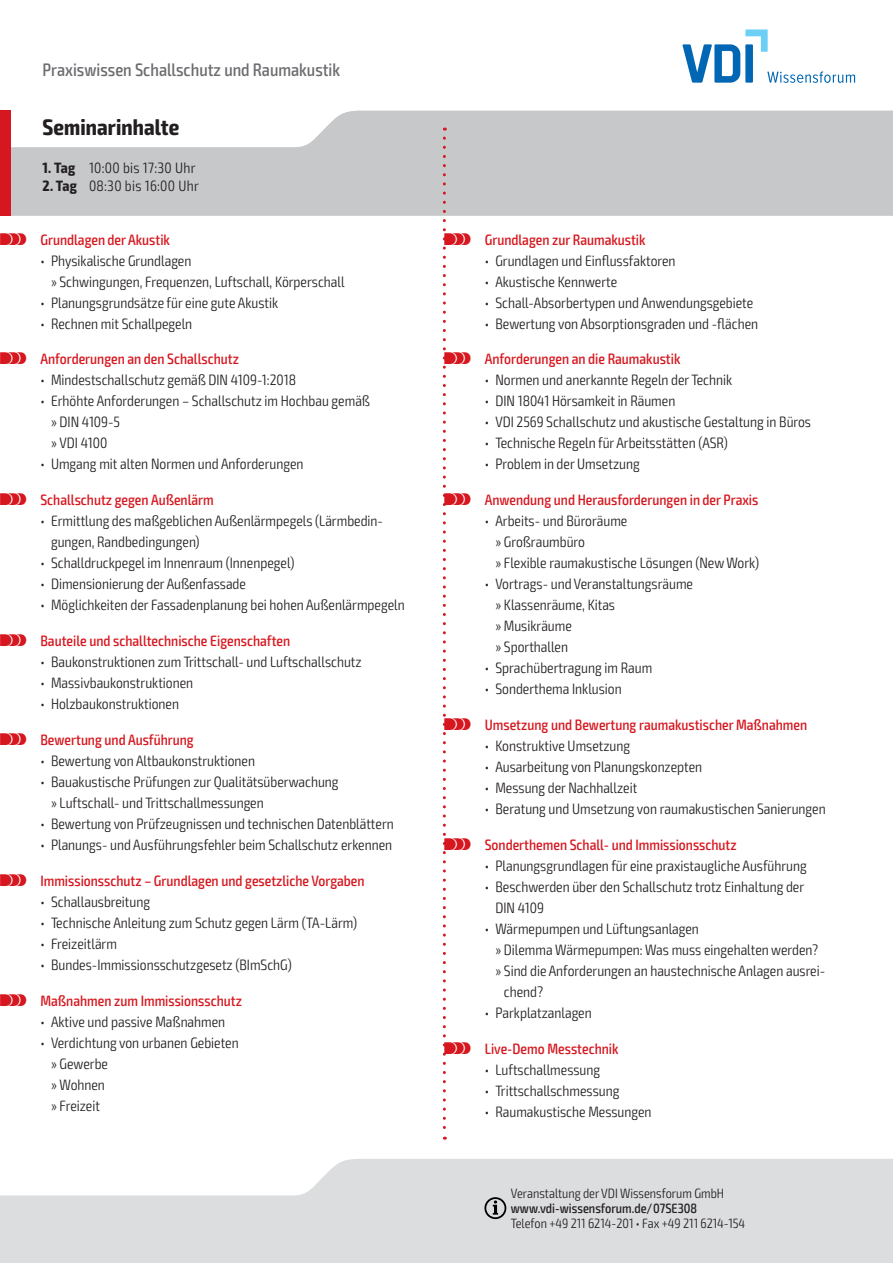
<style>
.page{position:relative;width:893px;height:1263px;background:#fff}
.page>*{position:absolute;margin:0;border:0;box-sizing:border-box;transform-origin:0 0}
.t1{font:700 condensed 22.5px "Exo 2";letter-spacing:.005em;color:#231f20}
.t2{font:500 condensed 18px "Exo 2";color:#6c6d70}
.t3{font:300 condensed 15px/21px "Exo 2";color:#231f20}
.t4{font:500 condensed 15px "Exo 2";color:#d7171f}
.t5{font:300 condensed 15px "Exo 2";letter-spacing:.02em;color:#231f20}
.t6{font:300 condensed 13.5px "Exo 2";color:#231f20}
.t7{font:500 condensed 13.5px "Exo 2";color:#231f20}
.s1{font-weight:700}
.s2{font-family:"VDI Iconset S4 A Regular";font-weight:400;font-stretch:normal}
</style>
<div class="page">
<svg style="left:0;top:1159px;width:893px;height:104px;fill:#dcdddf"></svg>
<svg style="left:11px;top:111px;width:882px;height:105px;fill:#c7c8ca"></svg>
<div style="left:0;top:111px;width:11px;height:105px;background:#d7171f"></div>
<svg style="left:484px;top:1197px;width:22px;height:22px"></svg>
<svg style="left:682px;top:30px;width:173px;height:53px"></svg>
<svg style="left:443px;top:138px;width:3px;height:1002px"></svg>
<p class="t2" style="left:43px;top:59px;width:299px">Praxiswissen Schallschutz und Raumakustik</p>
<h1 class="t1" style="left:43px;top:113px;width:138px">Seminarinhalte</h1>
<p class="t5" style="left:43px;top:159px;width:155px"><span class="s1">1. Tag</span> 10:00 bis 17:30 Uhr</p>
<p class="t5" style="left:43px;top:177px;width:158px"><span class="s1">2. Tag</span> 08:30 bis 16:00 Uhr</p>
<p class="t4" style="left:0;top:230px;width:172px"><span class="s2">S</span> Grundlagen der Akustik</p>
<p class="t3" style="left:51px;top:250px;width:295px;text-indent:-11px">• Physikalische Grundlagen<br>» Schwingungen, Frequenzen, Luftschall, Körperschall</p>
<p class="t3" style="left:40px;top:292px;width:239px">• Planungsgrundsätze für eine gute Akustik</p>
<p class="t3" style="left:40px;top:313px;width:153px">• Rechnen mit Schallpegeln</p>
<p class="t4" style="left:0;top:350px;width:240px"><span class="s2">S</span> Anforderungen an den Schallschutz</p>
<p class="t3" style="left:40px;top:370px;width:257px">• Mindestschallschutz gemäß DIN 4109-1:2018</p>
<p class="t3" style="left:51px;top:391px;width:321px;text-indent:-11px">• Erhöhte Anforderungen – Schallschutz im Hochbau gemäß » DIN 4109-5<br>» VDI 4100</p>
<p class="t3" style="left:40px;top:454px;width:265px">• Umgang mit alten Normen und Anforderungen</p>
<p class="t4" style="left:0;top:491px;width:215px"><span class="s2">S</span> Schallschutz gegen Außenlärm</p>
<p class="t3" style="left:51px;top:511px;width:332px;text-indent:-11px">• Ermittlung des maßgeblichen Außenlärmpegels (Lärmbedin&shy;gungen, Randbedingungen)</p>
<p class="t3" style="left:40px;top:553px;width:256px">• Schalldruckpegel im Innenraum (Innenpegel)</p>
<p class="t3" style="left:40px;top:574px;width:207px">• Dimensionierung der Außenfassade</p>
<p class="t3" style="left:40px;top:595px;width:366px">• Möglichkeiten der Fassadenplanung bei hohen Außenlärmpegeln</p>
<p class="t4" style="left:0;top:632px;width:292px"><span class="s2">S</span> Bauteile und schalltechnische Eigenschaften</p>
<p class="t3" style="left:40px;top:652px;width:323px">• Baukonstruktionen zum Trittschall- und Luftschallschutz</p>
<p class="t3" style="left:40px;top:673px;width:154px">• Massivbaukonstruktionen</p>
<p class="t3" style="left:40px;top:694px;width:140px">• Holzbaukonstruktionen</p>
<p class="t4" style="left:0;top:731px;width:195px"><span class="s2">S</span> Bewertung und Ausführung</p>
<p class="t3" style="left:40px;top:751px;width:216px">• Bewertung von Altbaukonstruktionen</p>
<p class="t3" style="left:51px;top:772px;width:289px;text-indent:-11px">• Bauakustische Prüfungen zur Qualitätsüberwachung » Luftschall- und Trittschallmessungen</p>
<p class="t3" style="left:40px;top:814px;width:355px">• Bewertung von Prüfzeugnissen und technischen Datenblättern</p>
<p class="t3" style="left:40px;top:835px;width:353px">• Planungs- und Ausführungsfehler beim Schallschutz erkennen</p>
<p class="t4" style="left:0;top:872px;width:366px"><span class="s2">S</span> Immissionsschutz – Grundlagen und gesetzliche Vorgaben</p>
<p class="t3" style="left:40px;top:891px;width:111px">• Schallausbreitung</p>
<p class="t3" style="left:40px;top:912px;width:318px">• Technische Anleitung zum Schutz gegen Lärm (TA-Lärm)</p>
<p class="t3" style="left:40px;top:933px;width:78px">• Freizeitlärm</p>
<p class="t3" style="left:40px;top:954px;width:253px">• Bundes-Immissionsschutzgesetz (BImSchG)</p>
<p class="t4" style="left:0;top:992px;width:243px"><span class="s2">S</span> Maßnahmen zum Immissionsschutz</p>
<p class="t3" style="left:40px;top:1011px;width:186px">• Aktive und passive Maßnahmen</p>
<p class="t3" style="left:51px;top:1032px;width:189px;text-indent:-11px">• Verdichtung von urbanen Gebieten » Gewerbe<br>» Wohnen<br>» Freizeit</p>
<p class="t4" style="left:444px;top:230px;width:203px"><span class="s2">S</span> Grundlagen zur Raumakustik</p>
<p class="t3" style="left:485px;top:250px;width:192px">• Grundlagen und Einflussfaktoren</p>
<p class="t3" style="left:485px;top:271px;width:134px">• Akustische Kennwerte</p>
<p class="t3" style="left:485px;top:292px;width:270px">• Schall-Absorbertypen und Anwendungsgebiete</p>
<p class="t3" style="left:485px;top:313px;width:275px">• Bewertung von Absorptionsgraden und -flächen</p>
<p class="t4" style="left:444px;top:350px;width:238px"><span class="s2">S</span> Anforderungen an die Raumakustik</p>
<p class="t3" style="left:485px;top:370px;width:249px">• Normen und anerkannte Regeln der Technik</p>
<p class="t3" style="left:485px;top:391px;width:192px">• DIN 18041 Hörsamkeit in Räumen</p>
<p class="t3" style="left:485px;top:412px;width:328px">• VDI 2569 Schallschutz und akustische Gestaltung in Büros</p>
<p class="t3" style="left:485px;top:433px;width:245px">• Technische Regeln für Arbeitsstätten (ASR)</p>
<p class="t3" style="left:485px;top:454px;width:156px">• Problem in der Umsetzung</p>
<p class="t4" style="left:444px;top:491px;width:316px"><span class="s2">S</span> Anwendung und Herausforderungen in der Praxis</p>
<p class="t3" style="left:495px;top:511px;width:265px;text-indent:-11px">• Arbeits- und Büroräume<br>» Großraumbüro<br>» Flexible raumakustische Lösungen (New Work)</p>
<p class="t3" style="left:495px;top:574px;width:199px;text-indent:-11px">• Vortrags- und Veranstaltungsräume » Klassenräume, Kitas<br>» Musikräume<br>» Sporthallen</p>
<p class="t3" style="left:485px;top:658px;width:169px">• Sprachübertragung im Raum</p>
<p class="t3" style="left:485px;top:679px;width:138px">• Sonderthema Inklusion</p>
<p class="t4" style="left:444px;top:716px;width:364px"><span class="s2">S</span> Umsetzung und Bewertung raumakustischer Maßnahmen</p>
<p class="t3" style="left:485px;top:736px;width:147px">• Konstruktive Umsetzung</p>
<p class="t3" style="left:485px;top:757px;width:219px">• Ausarbeitung von Planungskonzepten</p>
<p class="t3" style="left:485px;top:778px;width:154px">• Messung der Nachhallzeit</p>
<p class="t3" style="left:485px;top:799px;width:342px">• Beratung und Umsetzung von raumakustischen Sanierungen</p>
<p class="t4" style="left:444px;top:836px;width:294px"><span class="s2">S</span> Sonderthemen Schall- und Immissionsschutz</p>
<p class="t3" style="left:485px;top:856px;width:324px">• Planungsgrundlagen für eine praxistaugliche Ausführung</p>
<p class="t3" style="left:495px;top:877px;width:310px;text-indent:-11px">• Beschwerden über den Schallschutz trotz Einhaltung der<br>DIN 4109</p>
<p class="t3" style="left:485px;top:919px;width:216px">• Wärmepumpen und Lüftungsanlagen</p>
<p class="t3" style="left:495px;top:940px;width:324px">» Dilemma Wärmepumpen: Was muss eingehalten werden?</p>
<p class="t3" style="left:495px;top:961px;width:331px">» Sind die Anforderungen an haustechnische Anlagen ausrei-</p>
<p class="t3" style="left:504px;top:982px;width:41px">chend?</p>
<p class="t3" style="left:485px;top:1003px;width:109px">• Parkplatzanlagen</p>
<p class="t4" style="left:444px;top:1040px;width:176px"><span class="s2">S</span> Live-Demo Messtechnik</p>
<p class="t3" style="left:485px;top:1059px;width:117px">• Luftschallmessung</p>
<p class="t3" style="left:485px;top:1080px;width:136px">• Trittschallschmessung</p>
<p class="t3" style="left:485px;top:1101px;width:168px">• Raumakustische Messungen</p>
<p class="t6" style="left:511px;top:1185px;width:215px">Veranstaltung der VDI Wissensforum GmbH</p>
<p class="t7" style="left:511px;top:1200px;width:188px">www.vdi-wissensforum.de/07SE308</p>
<p class="t6" style="left:511px;top:1215px;width:236px">Telefon +49 211 6214-201 • Fax +49 211 6214-154</p>
</div>
